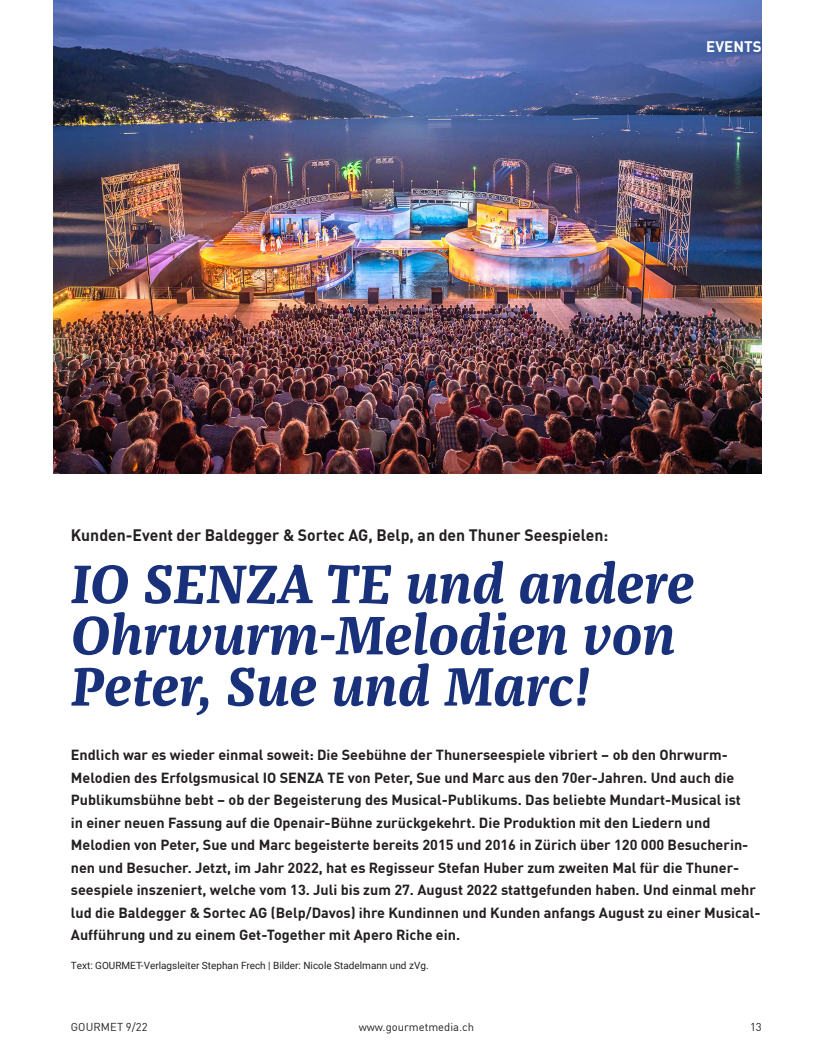
<style>
.page{position:relative;width:815px;height:1063px;background:#fff}
.page>*{position:absolute;margin:0;border:0;box-sizing:border-box;transform-origin:0 0}
.t1{font:italic 700 56.25px/51.2px "Franziska OT";color:#19317a}
.t2{font:700 16.25px "DINOT";color:#231f20}
.t3{font:700 15px "DINOT";letter-spacing:.01em;color:#fff}
.t4{font:700 14.38px/22.5px "DINOT";color:#231f20}
.t5{font:11.25px "DINOT";color:#231f20}
.t6{font:10px "Roboto";color:#231f20}
</style>
<div class="page">
<img style="left:53px;top:0;width:709px;height:473px">
<p class="t3" style="left:706px;top:35px;width:57px">EVENTS</p>
<p class="t2" style="left:71px;top:523px;width:539px">Kunden-Event der Baldegger &amp; Sortec AG, Belp, an den Thuner Seespielen:</p>
<h1 class="t1" style="left:71px;top:559px;width:625px">IO SENZA TE und andere<br>Ohrwurm-Melodien von<br>Peter, Sue und Marc!</h1>
<p class="t4" style="left:71px;top:742px;width:691px">Endlich war es wieder einmal soweit: Die Seebühne der Thunerseespiele vibriert – ob den Ohrwurm-Melodien des Erfolgsmusical IO SENZA TE von Peter, Sue und Marc aus den 70er-Jahren. Und auch die Publikumsbühne bebt – ob der Begeisterung des Musical-Publikums. Das beliebte Mundart-Musical ist<br>in einer neuen Fassung auf die Openair-Bühne zurückgekehrt. Die Produktion mit den Liedern und Melodien von Peter, Sue und Marc begeisterte bereits 2015 und 2016 in Zürich über 120 000 Besucherin&shy;nen und Besucher. Jetzt, im Jahr 2022, hat es Regisseur Stefan Huber zum zweiten Mal für die Thuner&shy;seespiele inszeniert, welche vom 13. Juli bis zum 27. August 2022 stattgefunden haben. Und einmal mehr lud die Baldegger &amp; Sortec AG (Belp/Davos) ihre Kundinnen und Kunden anfangs August zu einer Musical-Aufführung und zu einem Get-Together mit Apero Riche ein.</p>
<p class="t6" style="left:71px;top:959px;width:359px">Text: GOURMET-Verlagsleiter Stephan Frech | Bilder: Nicole Stadelmann und zVg.</p>
<p class="t5" style="left:71px;top:1018px;width:78px">GOURMET 9/22</p>
<p class="t5" style="left:359px;top:1018px;width:117px">www.gourmetmedia.ch</p>
<p class="t5" style="left:750px;top:1018px;width:13px">13</p>
</div>
